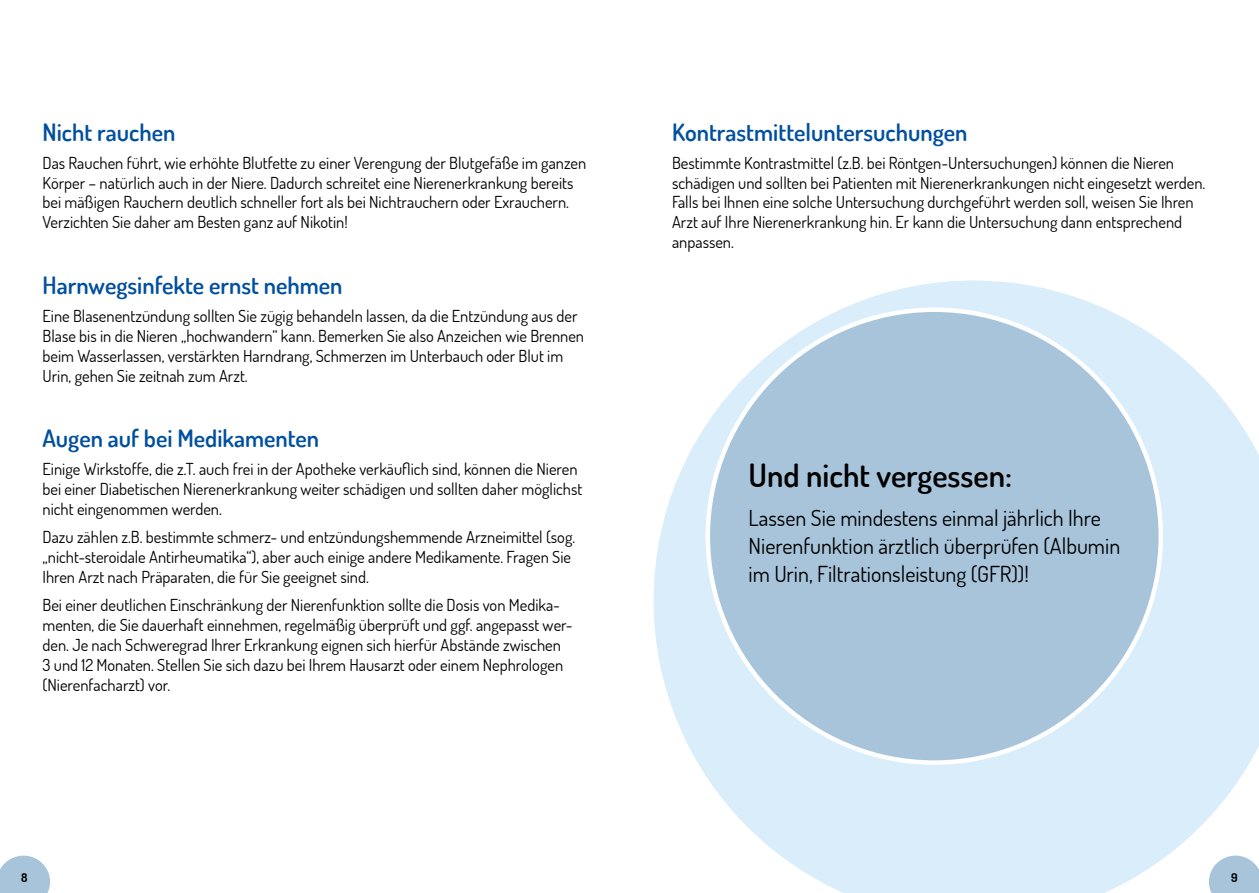
<style>
.page{position:relative;width:1259px;height:893px;background:#fff}
.page>*{position:absolute;margin:0;border:0;box-sizing:border-box;transform-origin:0 0}
.t1{font:600 31.95px "Dosis";color:#000}
.t2{font:600 24px "Dosis";color:#004f9f}
.t3{font:22.05px/28px "Dosis";color:#000}
.t4{font:16.5px/19.8px "Dosis";color:#000}
.t5{font:700 12px "Dosis";color:#000}
</style>
<div class="page">
<svg style="left:653px;top:281px;width:606px;height:612px;fill:#d9edfa"></svg>
<div style="left:708px;top:310px;width:452px;height:453px;background:#a8c4da;border-radius:50%"></div>
<svg style="left:0;top:856px;width:50px;height:37px;background:#b4ccdf"></svg>
<svg style="left:1209px;top:856px;width:50px;height:37px;background:#b4ccdf"></svg>
<div style="left:1245px;top:878px;width:14px;height:15px;background:#a8c4da"></div>
<div style="left:0;top:881px;width:13px;height:12px;background:#a8c4da"></div>
<h2 class="t2" style="left:43px;top:116px;width:134px">Nicht rauchen</h2>
<p class="t4" style="left:43px;top:152px;width:545px">Das Rauchen führt, wie erhöhte Blutfette zu einer Verengung der Blutgefäße im ganzen Körper – natürlich auch in der Niere. Dadurch schreitet eine Nierenerkrankung bereits bei mäßigen Rauchern deutlich schneller fort als bei Nichtrauchern oder Exrauchern.<br>Verzichten Sie daher am Besten ganz auf Nikotin!</p>
<h2 class="t2" style="left:43px;top:269px;width:301px">Harnwegsinfekte ernst nehmen</h2>
<p class="t4" style="left:43px;top:306px;width:543px">Eine Blasenentzündung sollten Sie zügig behandeln lassen, da die Entzündung aus der Blase bis in die Nieren „hochwandern“ kann. Bemerken Sie also Anzeichen wie Brennen beim Wasserlassen, verstärkten Harndrang, Schmerzen im Unterbauch oder Blut im Urin, gehen Sie zeitnah zum Arzt.</p>
<h2 class="t2" style="left:43px;top:423px;width:278px">Augen auf bei Medikamenten</h2>
<p class="t4" style="left:43px;top:459px;width:541px">Einige Wirkstoffe, die z.T. auch frei in der Apotheke verkäuflich sind, können die Nieren bei einer Diabetischen Nierenerkrankung weiter schädigen und sollten daher möglichst nicht eingenommen werden.</p>
<p class="t4" style="left:43px;top:527px;width:534px">Dazu zählen z.B. bestimmte schmerz- und entzündungshemmende Arzneimittel (sog. „nicht-steroidale Antirheumatika“), aber auch einige andere Medikamente. Fragen Sie<br>Ihren Arzt nach Präparaten, die für Sie geeignet sind.</p>
<p class="t4" style="left:43px;top:595px;width:531px">Bei einer deutlichen Einschränkung der Nierenfunktion sollte die Dosis von Medika&shy;menten, die Sie dauerhaft einnehmen, regelmäßig überprüft und ggf. angepasst wer&shy;den. Je nach Schweregrad Ihrer Erkrankung eignen sich hierfür Abstände zwischen 3 und 12 Monaten. Stellen Sie sich dazu bei Ihrem Hausarzt oder einem Nephrologen (Nierenfacharzt) vor.</p>
<h2 class="t2" style="left:672px;top:116px;width:297px">Kontrastmitteluntersuchungen</h2>
<p class="t4" style="left:672px;top:152px;width:535px">Bestimmte Kontrastmittel (z.B. bei Röntgen-Untersuchungen) können die Nieren schädigen und sollten bei Patienten mit Nierenerkrankungen nicht eingesetzt werden.<br>Falls bei Ihnen eine solche Untersuchung durchgeführt werden soll, weisen Sie Ihren Arzt auf Ihre Nierenerkrankung hin. Er kann die Untersuchung dann entsprechend anpassen.</p>
<h1 class="t1" style="left:748px;top:454px;width:265px">Und nicht vergessen:</h1>
<h3 class="t3" style="left:748px;top:503px;width:373px">Lassen Sie mindestens einmal jährlich Ihre<br>Nierenfunktion ärztlich überprüfen (Albumin im Urin, Filtrationsleistung (GFR))!</h3>
<p class="t5" style="left:21px;top:870px;width:8px">8</p>
<p class="t5" style="left:1231px;top:870px;width:8px">9</p>
</div>
